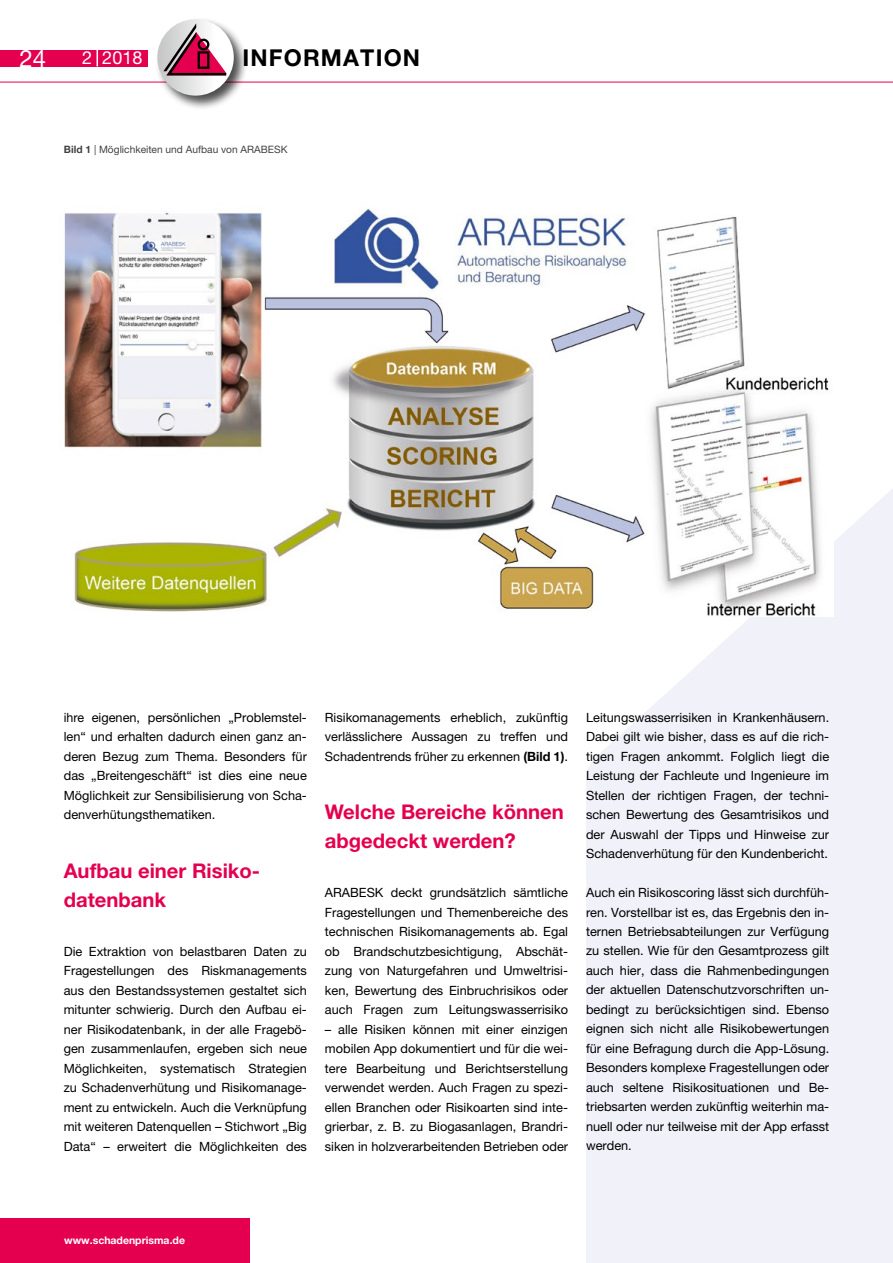
<style>
.page{position:relative;width:893px;height:1263px;background:#fff}
.page>*{position:absolute;margin:0;border:0;box-sizing:border-box;transform-origin:0 0}
.t1{font:24px "Helvetica Neue";color:#fff}
.t2{font:700 23.25px "Helvetica Neue";letter-spacing:.05em;color:#000}
.t3{font:700 20.25px/29.2px "Helvetica Neue";color:#e5004f}
.t4{font:18px "Helvetica Neue";color:#fff}
.t5{font:12.75px/19.5px "Helvetica Neue";color:#000;text-align:justify}
.t6{font:700 10.5px "Helvetica Neue";color:#fff}
.t7{font:10.2px "Helvetica Neue";color:#414140}
.s1{font-weight:700}
</style>
<div class="page">
<hr style="left:0;top:82px;width:893px;height:1px;background:#e5004f">
<div style="left:0;top:50px;width:148px;height:16px;background:#e5004f"></div>
<svg style="left:97px;top:50px;width:1px;height:16px"></svg>
<div style="left:155px;top:17px;width:94px;height:94px;background:#000;opacity:.7"></div>
<svg style="left:157px;top:19px;width:77px;height:77px"></svg>
<svg style="left:163px;top:23px;width:63px;height:52px"></svg>
<div style="left:586px;top:489px;width:307px;height:774px;background:#f1f1f9"></div>
<div style="left:0;top:1219px;width:249px;height:44px;background:#e5004f"></div>
<img style="left:64px;top:207px;width:770px;height:409px">
<h1 class="t1" style="left:20px;top:44px;width:28px">24</h1>
<h3 class="t4" style="left:82px;top:47px;width:62px">2 2018</h3>
<h2 class="t2" style="left:242px;top:43px;width:179px">INFORMATION</h2>
<p class="t7" style="left:64px;top:143px;width:225px"><span class="s1">Bild 1</span> | Möglichkeiten und Aufbau von ARABESK</p>
<p class="t5" style="left:64px;top:707px;width:245px">ihre eigenen, persönlichen „Problemstel&shy;len“ und erhalten dadurch einen ganz an&shy;deren Bezug zum Thema. Besonders für das „Breitengeschäft“ ist dies eine neue Möglichkeit zur Sensibilisierung von Scha&shy;denverhütungsthematiken.</p>
<h3 class="t3" style="left:64px;top:855px;width:198px">Aufbau einer Risiko&shy;datenbank</h3>
<p class="t5" style="left:64px;top:941px;width:245px">Die Extraktion von belastbaren Daten zu Fragestellungen des Riskmanagements aus den Bestandssystemen gestaltet sich mitunter schwierig. Durch den Aufbau ei&shy;ner Risikodatenbank, in der alle Fragebö&shy;gen zusammenlaufen, ergeben sich neue Möglichkeiten, systematisch Strategien zu Schadenverhütung und Risikomanage&shy;ment zu entwickeln. Auch die Verknüpfung mit weiteren Datenquellen – Stichwort „Big Data“ – erweitert die Möglichkeiten des</p>
<p class="t5" style="left:325px;top:707px;width:245px">Risikomanagements erheblich, zukünftig verlässlichere Aussagen zu treffen und Schadentrends früher zu erkennen <span class="s1">(Bild 1)</span>.</p>
<h3 class="t3" style="left:325px;top:797px;width:240px">Welche Bereiche können abgedeckt werden?</h3>
<p class="t5" style="left:325px;top:883px;width:245px">ARABESK deckt grundsätzlich sämtliche Fragestellungen und Themenbereiche des technischen Risikomanagements ab. Egal ob Brandschutzbesichtigung, Abschät&shy;zung von Naturgefahren und Umweltrisi&shy;ken, Bewertung des Einbruchrisikos oder auch Fragen zum Leitungswasserrisiko</p>
<p class="t5" style="left:325px;top:1019px;width:245px">– alle Risiken können mit einer einzigen mobilen App dokumentiert und für die wei&shy;tere Bearbeitung und Berichtserstellung verwendet werden. Auch Fragen zu spezi&shy;ellen Branchen oder Risikoarten sind inte&shy;grierbar, z. B. zu Biogasanlagen, Brandri&shy;siken in holzverarbeitenden Betrieben oder</p>
<p class="t5" style="left:586px;top:707px;width:245px">Leitungswasserrisiken in Krankenhäusern.<br>Dabei gilt wie bisher, dass es auf die rich&shy;tigen Fragen ankommt. Folglich liegt die Leistung der Fachleute und Ingenieure im Stellen der richtigen Fragen, der techni&shy;schen Bewertung des Gesamtrisikos und der Auswahl der Tipps und Hinweise zur Schadenverhütung für den Kundenbericht.</p>
<p class="t5" style="left:586px;top:882px;width:245px">Auch ein Risikoscoring lässt sich durchfüh&shy;ren. Vorstellbar ist es, das Ergebnis den in&shy;ternen Betriebsabteilungen zur Verfügung zu stellen. Wie für den Gesamtprozess gilt auch hier, dass die Rahmenbedingungen der aktuellen Datenschutzvorschriften un&shy;bedingt zu berücksichtigen sind. Ebenso eignen sich nicht alle Risikobewertungen für eine Befragung durch die App-Lösung.<br>Besonders komplexe Fragestellungen oder auch seltene Risikosituationen und Be&shy;triebsarten werden zukünftig weiterhin ma&shy;nuell oder nur teilweise mit der App erfasst werden.</p>
<p class="t6" style="left:64px;top:1233px;width:122px">www.schadenprisma.de</p>
</div>
